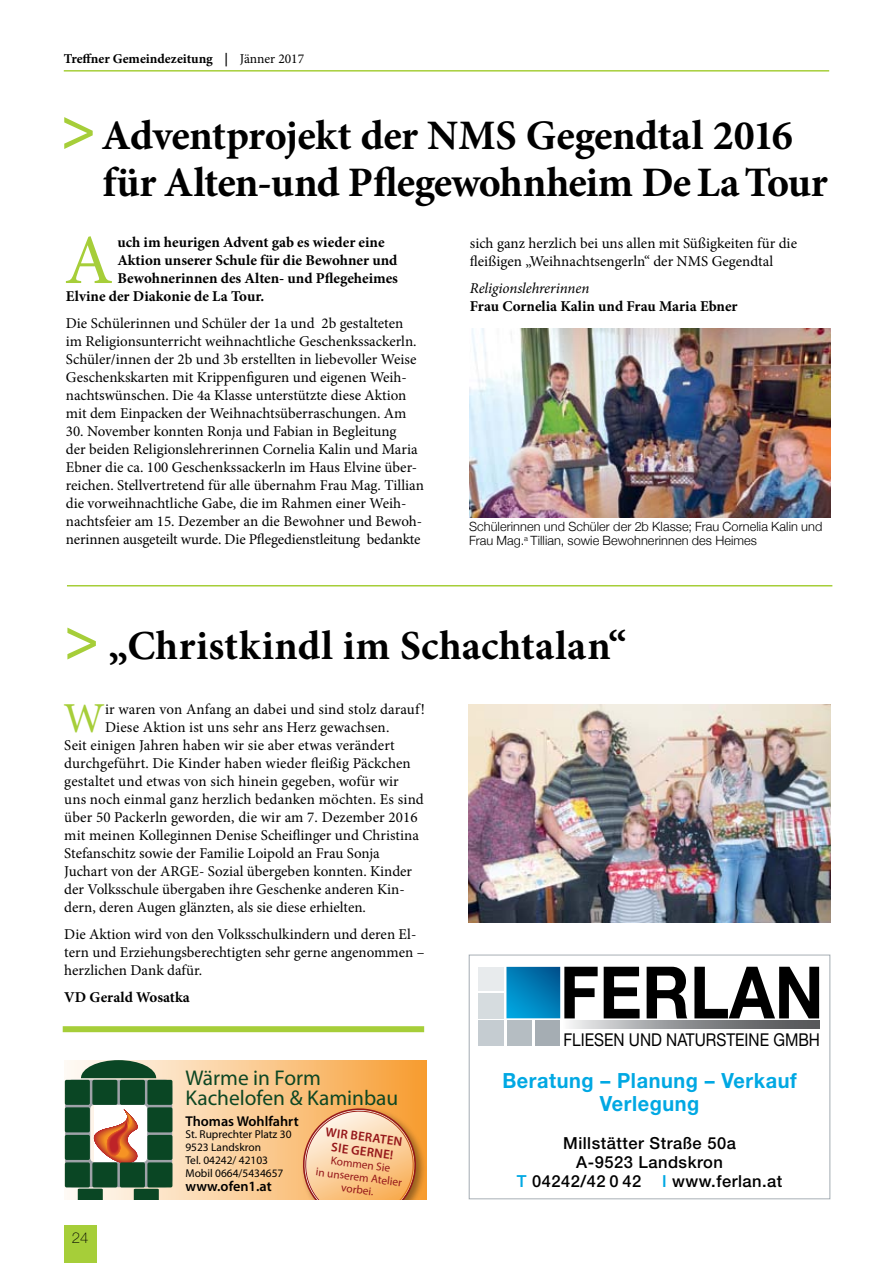
<style>
.page{position:relative;width:893px;height:1263px;background:#fff}
.page>*{position:absolute;margin:0;border:0;box-sizing:border-box;transform-origin:0 0}
.t1{font:700 72.45px "Helvetica Neue";color:#000;scale:.92 1}
.t2{font:70.35px "Minion Pro";color:#a6ce39}
.t3{font:42.75px "Minion Pro";color:#a6ce39}
.t4{font:700 42px/46.5px "Minion Pro";letter-spacing:-.015em;color:#000}
.t5{font:700 41.25px "Minion Pro";letter-spacing:.01em;color:#000}
.t6{font:21.3px/20px "Myriad Pro";color:#0d4724}
.t7{font:700 21px/22.8px "Helvetica Neue";letter-spacing:.03em;color:#00a8e3;text-align:center;scale:.95 1}
.t8{font:17.7px "Helvetica Neue";color:#000;scale:.87 1}
.t9{font:500 16.65px "Helvetica Neue";letter-spacing:.03em;color:#000}
.t10{font:15px/18px "Minion Pro";color:#000}
.t11{font:700 15px "Minion Pro";color:#000}
.t12{font:italic 15px "Minion Pro";letter-spacing:-.01em;color:#000}
.t13{font:100 15px "Helvetica Neue";color:#000}
.t14{font:600 14.25px "Myriad Pro";color:#000}
.t15{font:700 13.5px "Minion Pro";letter-spacing:-.005em;color:#000}
.t16{font:600 12.9px/14.2px "Myriad Pro";color:#96171a;text-align:center}
.t17{font:300 12.75px/13.8px "Helvetica Neue";letter-spacing:.005em;color:#000}
.t18{font:11.4px/12.9px "Myriad Pro";color:#000}
.t19{font:11.4px/12.9px "Myriad Pro";color:#96171a;text-align:center}
.s1{font-weight:400}
.s2{font-family:"Myriad Pro";font-weight:600;font-size:60px;color:#a6ce39}
.s3{color:#00a8e3}
</style>
<div class="page">
<div style="left:64px;top:1225px;width:32px;height:38px;background:#a6ce39"></div>
<hr style="left:64px;top:70px;width:765px;height:2px;background:#a6ce39">
<img style="left:469px;top:328px;width:362px;height:190px">
<img style="left:469px;top:704px;width:361px;height:219px">
<svg style="left:569px;top:1021px;width:250px;height:7px;background:#919395"></svg>
<svg style="left:506px;top:967px;width:54px;height:51px;background:#0280ba"></svg>
<div style="left:507px;top:1021px;width:25px;height:25px;background:#b5bdc2"></div>
<div style="left:535px;top:1021px;width:25px;height:25px;background:#a5adb3"></div>
<div style="left:478px;top:1021px;width:26px;height:25px;background:#c5ccd1"></div>
<div style="left:478px;top:993px;width:26px;height:25px;background:#d6dcdf"></div>
<div style="left:478px;top:967px;width:26px;height:23px;background:#e8ebed"></div>
<div style="left:469px;top:955px;width:361px;height:244px;border:1px solid #a5adb3"></div>
<svg style="left:172px;top:1060px;width:254px;height:139px;background:#f9c88e"></svg>
<svg style="left:65px;top:1060px;width:107px;height:139px"></svg>
<div style="left:65px;top:1080px;width:25px;height:25px;background:#0a4624;border-radius:2px"></div>
<div style="left:92px;top:1080px;width:25px;height:25px;background:#0a4624;border-radius:2px"></div>
<div style="left:120px;top:1080px;width:25px;height:25px;background:#0a4624;border-radius:2px"></div>
<div style="left:147px;top:1080px;width:25px;height:25px;background:#0a4624;border-radius:2px"></div>
<div style="left:65px;top:1107px;width:25px;height:25px;background:#0a4624;border-radius:2px"></div>
<div style="left:147px;top:1107px;width:25px;height:25px;background:#0a4624;border-radius:2px"></div>
<div style="left:65px;top:1135px;width:25px;height:25px;background:#0a4624;border-radius:2px"></div>
<div style="left:147px;top:1135px;width:25px;height:25px;background:#0a4624;border-radius:2px"></div>
<div style="left:65px;top:1162px;width:25px;height:25px;background:#0a4624;border-radius:2px"></div>
<div style="left:92px;top:1162px;width:25px;height:25px;background:#0a4624;border-radius:2px"></div>
<div style="left:120px;top:1162px;width:25px;height:25px;background:#0a4624;border-radius:2px"></div>
<div style="left:147px;top:1162px;width:25px;height:25px;background:#0a4624;border-radius:2px"></div>
<div style="left:300px;top:1106px;width:126px;height:93px;background:#000;opacity:.4"></div>
<svg style="left:299px;top:1104px;width:121px;height:95px;background:#f2be87"></svg>
<div style="left:63px;top:1026px;width:361px;height:6px;background:#a6ce39"></div>
<hr style="left:67px;top:585px;width:765px;height:1px;background:#a6ce39">
<p class="t15" style="left:64px;top:49px;width:242px">Treffner Gemeindezeitung | <span class="s1">Jänner 2017</span></p>
<h3 class="t4" style="left:102px;top:112px;width:727px;text-indent:-42px"><span class="s2">&gt;</span> Adventprojekt der NMS Gegendtal 2016 für Alten-und Pflegewohnheim De La Tour</h3>
<h2 class="t2" style="left:64px;top:213px;width:50px">A</h2>
<p class="t11" style="left:117px;top:232px;width:269px">uch im heurigen Advent gab es wieder eine</p>
<p class="t10" style="left:470px;top:234px;width:329px">sich ganz herzlich bei uns allen mit Süßigkeiten für die fleißigen „Weihnachtsengerln“ der NMS Gegendtal</p>
<p class="t12" style="left:470px;top:278px;width:121px">Religionslehrerinnen</p>
<p class="t11" style="left:470px;top:296px;width:269px">Frau Cornelia Kalin und Frau Maria Ebner</p>
<p class="t11" style="left:117px;top:250px;width:282px">Aktion unserer Schule für die Bewohner und</p>
<p class="t11" style="left:117px;top:268px;width:282px">Bewohnerinnen des Alten- und Pflegeheimes</p>
<p class="t11" style="left:66px;top:286px;width:200px">Elvine der Diakonie de La Tour.</p>
<p class="t10" style="left:66px;top:314px;width:352px">Die Schülerinnen und Schüler der 1a und 2b gestalteten im Religionsunterricht weihnachtliche Geschenkssackerln.<br>Schüler/innen der 2b und 3b erstellten in liebevoller Weise Geschenkskarten mit Krippenfiguren und eigenen Weih&shy;nachtswünschen. Die 4a Klasse unterstützte diese Aktion mit dem Einpacken der Weihnachtsüberraschungen. Am</p>
<p class="t10" style="left:66px;top:422px;width:359px">30. November konnten Ronja und Fabian in Begleitung<br>der beiden Religionslehrerinnen Cornelia Kalin und Maria Ebner die ca. 100 Geschenkssackerln im Haus Elvine über&shy;reichen. Stellvertretend für alle übernahm Frau Mag. Tillian die vorweihnachtliche Gabe, die im Rahmen einer Weih&shy;nachtsfeier am 15. Dezember an die Bewohner und Bewoh&shy;nerinnen ausgeteilt wurde. Die Pflegedienstleitung bedankte</p>
<p class="t17" style="left:469px;top:519px;width:355px">Schülerinnen und Schüler der 2b Klasse; Frau Cornelia Kalin und<br>Frau Mag.<sup>a</sup> Tillian, sowie Bewohnerinnen des Heimes</p>
<h3 class="t5" style="left:64px;top:617px;width:564px"><span class="s2">&gt;</span> „Christkindl im Schachtalan“</h3>
<h3 class="t3" style="left:64px;top:689px;width:43px">W</h3>
<p class="t10" style="left:105px;top:700px;width:321px">ir waren von Anfang an dabei und sind stolz darauf!</p>
<p class="t10" style="left:105px;top:718px;width:286px">Diese Aktion ist uns sehr ans Herz gewachsen.</p>
<p class="t10" style="left:64px;top:736px;width:332px">Seit einigen Jahren haben wir sie aber etwas verändert</p>
<p class="t10" style="left:64px;top:754px;width:348px">durchgeführt. Die Kinder haben wieder fleißig Päckchen</p>
<p class="t10" style="left:64px;top:772px;width:336px">gestaltet und etwas von sich hinein gegeben, wofür wir</p>
<p class="t10" style="left:64px;top:790px;width:361px">uns noch einmal ganz herzlich bedanken möchten. Es sind</p>
<p class="t10" style="left:64px;top:808px;width:355px">über 50 Packerln geworden, die wir am 7. Dezember 2016</p>
<p class="t10" style="left:64px;top:826px;width:356px">mit meinen Kolleginnen Denise Scheiflinger und Christina</p>
<p class="t10" style="left:64px;top:844px;width:317px">Stefanschitz sowie der Familie Loipold an Frau Sonja</p>
<p class="t10" style="left:64px;top:862px;width:349px">Juchart von der ARGE- Sozial übergeben konnten. Kinder</p>
<p class="t10" style="left:64px;top:880px;width:342px">der Volksschule übergaben ihre Geschenke anderen Kin-</p>
<p class="t10" style="left:64px;top:898px;width:303px">dern, deren Augen glänzten, als sie diese erhielten.</p>
<p class="t10" style="left:64px;top:925px;width:362px">Die Aktion wird von den Volksschulkindern und deren El&shy;tern und Erziehungsberechtigten sehr gerne angenommen – herzlichen Dank dafür.</p>
<p class="t11" style="left:64px;top:986px;width:127px">VD Gerald Wosatka</p>
<h1 class="t1" style="left:560px;top:948px;width:288px">FERLAN</h1>
<p class="t8" style="left:563px;top:1029px;width:296px">FLIESEN UND NATURSTEINE GMBH</p>
<h3 class="t7" style="left:502px;top:1068px;width:311px">Beratung – Planung – Verkauf<br>Verlegung</h3>
<p class="t9" style="left:563px;top:1133px;width:174px">Millstätter Straße 50a</p>
<p class="t9" style="left:576px;top:1152px;width:148px">A-9523 Landskron</p>
<p class="t9" style="left:517px;top:1171px;width:126px"><span class="s3">T</span> 04242/42 0 42</p>
<p class="t9" style="left:662px;top:1171px;width:122px"><span class="s3">I</span> www.ferlan.at</p>
<h3 class="t6" style="left:185px;top:1067px;width:214px">Wärme in Form<br>Kachelofen &amp; Kaminbau</h3>
<p class="t14" style="left:185px;top:1112px;width:115px">Thomas Wohlfahrt</p>
<p class="t18" style="left:185px;top:1128px;width:108px">St. Ruprechter Platz 30<br>9523 Landskron<br>Tel. 04242/ 42103<br>Mobil 0664/5434657</p>
<p class="t14" style="left:185px;top:1177px;width:88px">www.ofen1.at</p>
<p class="t16" style="left:326px;top:1125px;width:79px;rotate:7deg">Wir beraTen<br>Sie gerne!</p>
<p class="t19" style="left:318px;top:1152px;width:88px;rotate:7deg">Kommen Sie<br>in unserem Atelier vorbei.</p>
<p class="t13" style="left:72px;top:1229px;width:18px">24</p>
</div>
